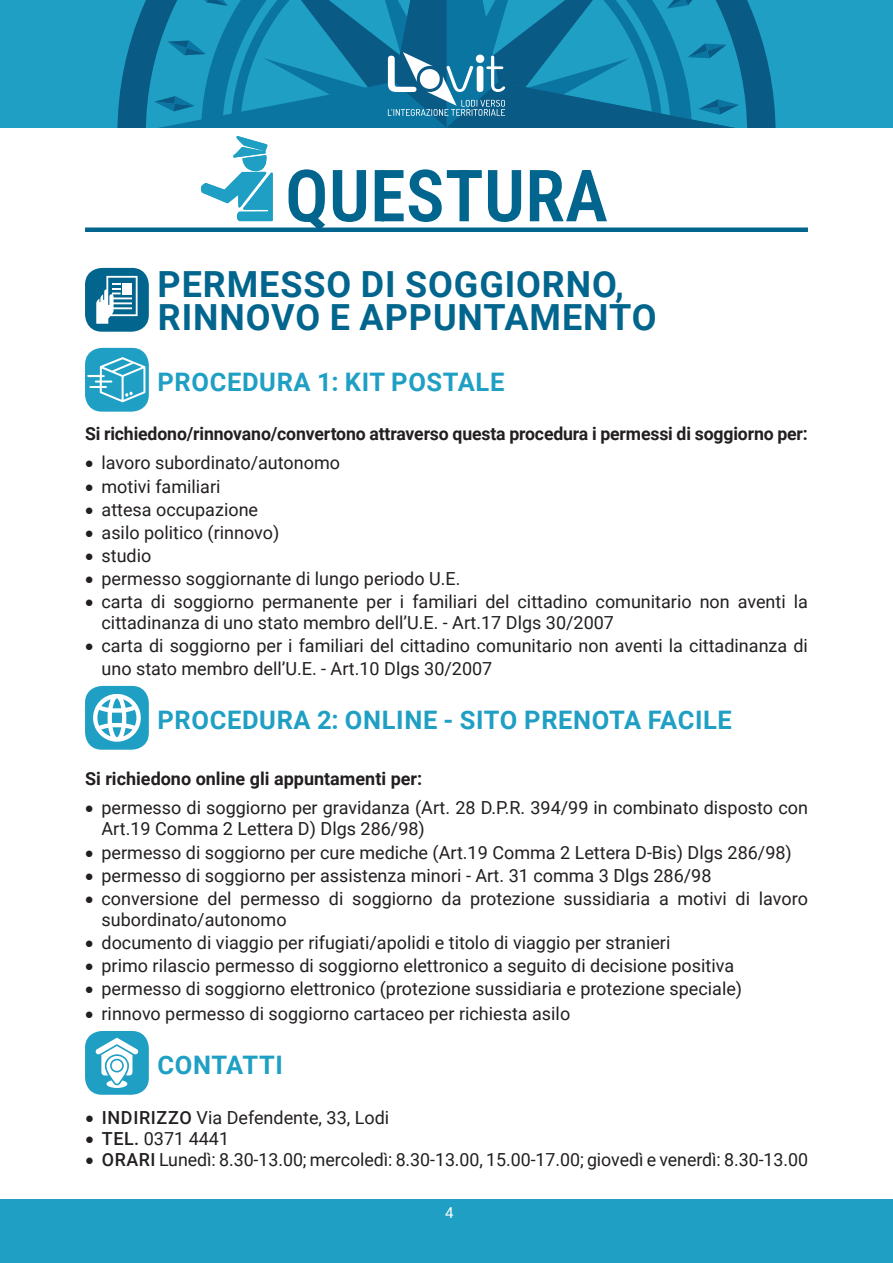
<style>
.page{position:relative;width:893px;height:1263px;background:#fff}
.page>*{position:absolute;margin:0;border:0;box-sizing:border-box;transform-origin:0 0}
.t1{font:600 72px "Roboto Condensed";letter-spacing:.005em;color:#02658d}
.t2{font:700 36px/33px "Roboto";letter-spacing:.025em;color:#02658d}
.t3{font:700 25.5px "Roboto";letter-spacing:.025em;color:#1f9fc3}
.t4{font:18px/21px "Roboto";color:#231f20}
.t5{font:700 18px "Roboto";letter-spacing:-.01em;color:#231f20}
.N_pagina{font:15px "Roboto";color:#fff}
.s1{font-weight:500}
</style>
<div class="page">
<div style="left:0;top:1199px;width:893px;height:64px;background:#1f9fc3"></div>
<div style="left:0;top:0;width:893px;height:128px;background:#1f9fc3"></div>
<svg style="left:117px;top:56px;width:659px;height:72px"></svg>
<svg style="left:127px;top:0;width:261px;height:128px"></svg>
<svg style="left:388px;top:0;width:378px;height:128px"></svg>
<div style="left:85px;top:227px;width:723px;height:5px;background:#02658d"></div>
<div style="left:85px;top:268px;width:64px;height:64px;background:#02658d;border-radius:17px"></div>
<svg style="left:96px;top:276px;width:42px;height:48px"></svg>
<div style="left:123px;top:283px;width:9px;height:11px;background:#fff"></div>
<div style="left:85px;top:348px;width:64px;height:64px;background:#1f9fc3;border-radius:17px"></div>
<svg style="left:87px;top:357px;width:58px;height:45px"></svg>
<div style="left:85px;top:686px;width:64px;height:64px;background:#1f9fc3;border-radius:17px"></div>
<svg style="left:93px;top:694px;width:48px;height:48px"></svg>
<div style="left:85px;top:1031px;width:64px;height:64px;background:#1f9fc3;border-radius:17px"></div>
<svg style="left:95px;top:1038px;width:44px;height:50px"></svg>
<svg style="left:201px;top:136px;width:72px;height:85px"></svg>
<p class="t1" style="left:285px;top:145px;width:324px">QUESTURA</p>
<p class="t2" style="left:158px;top:267px;width:500px">PERMESSO DI SOGGIORNO,<br>RINNOVO E APPUNTAMENTO</p>
<p class="t3" style="left:158px;top:364px;width:348px">PROCEDURA 1: KIT POSTALE</p>
<p class="t5" style="left:85px;top:421px;width:724px">Si richiedono/rinnovano/convertono attraverso questa procedura i permessi di soggiorno per:</p>
<p class="t4" style="left:85px;top:452px;width:257px">• lavoro subordinato/autonomo</p>
<p class="t4" style="left:85px;top:475px;width:137px">• motivi familiari</p>
<p class="t4" style="left:85px;top:498px;width:175px">• attesa occupazione</p>
<p class="t4" style="left:85px;top:521px;width:196px">• asilo politico (rinnovo)</p>
<p class="t4" style="left:85px;top:544px;width:68px">• studio</p>
<p class="t4" style="left:85px;top:567px;width:377px">• permesso soggiornante di lungo periodo U.E.</p>
<p class="t4" style="left:102px;top:591px;width:708px;text-indent:-17px">• carta di soggiorno permanente per i familiari del cittadino comunitario non aventi la cittadinanza di uno stato membro dell’U.E. - Art.17 Dlgs 30/2007</p>
<p class="t4" style="left:102px;top:634px;width:708px;line-height:22.5px;text-indent:-17px">• carta di soggiorno per i familiari del cittadino comunitario non aventi la cittadinanza di uno stato membro dell’U.E. - Art.10 Dlgs 30/2007</p>
<p class="t3" style="left:158px;top:702px;width:576px">PROCEDURA 2: ONLINE - SITO PRENOTA FACILE</p>
<p class="t5" style="left:85px;top:766px;width:339px">Si richiedono online gli appuntamenti per:</p>
<p class="t4" style="left:102px;top:797px;width:708px;text-indent:-17px">• permesso di soggiorno per gravidanza (Art. 28 D.P.R. 394/99 in combinato disposto con<br>Art.19 Comma 2 Lettera D) Dlgs 286/98)</p>
<p class="t4" style="left:85px;top:841px;width:708px">• permesso di soggiorno per cure mediche (Art.19 Comma 2 Lettera D-Bis) Dlgs 286/98)</p>
<p class="t4" style="left:85px;top:864px;width:628px">• permesso di soggiorno per assistenza minori - Art. 31 comma 3 Dlgs 286/98</p>
<p class="t4" style="left:102px;top:887px;width:708px;text-indent:-17px">• conversione del permesso di soggiorno da protezione sussidiaria a motivi di lavoro subordinato/autonomo</p>
<p class="t4" style="left:85px;top:931px;width:587px">• documento di viaggio per rifugiati/apolidi e titolo di viaggio per stranieri</p>
<p class="t4" style="left:85px;top:954px;width:651px">• primo rilascio permesso di soggiorno elettronico a seguito di decisione positiva</p>
<p class="t4" style="left:85px;top:978px;width:659px">• permesso di soggiorno elettronico (protezione sussidiaria e protezione speciale)</p>
<p class="t4" style="left:85px;top:1002px;width:487px">• rinnovo permesso di soggiorno cartaceo per richiesta asilo</p>
<p class="t3" style="left:158px;top:1047px;width:127px">CONTATTI</p>
<p class="t4" style="left:85px;top:1106px;width:305px">• <span class="s1">INDIRIZZO</span> Via Defendente, 33, Lodi</p>
<p class="t4" style="left:85px;top:1127px;width:145px">• <span class="s1">TEL.</span> 0371 4441</p>
<p class="t4" style="left:85px;top:1148px;width:724px">• <span class="s1">ORARI</span> Lunedì: 8.30-13.00; mercoledì: 8.30-13.00, 15.00-17.00; giovedì e venerdì: 8.30-13.00</p>
<p class="N_pagina" style="left:445px;top:1202px;width:10px">4</p>
</div>
